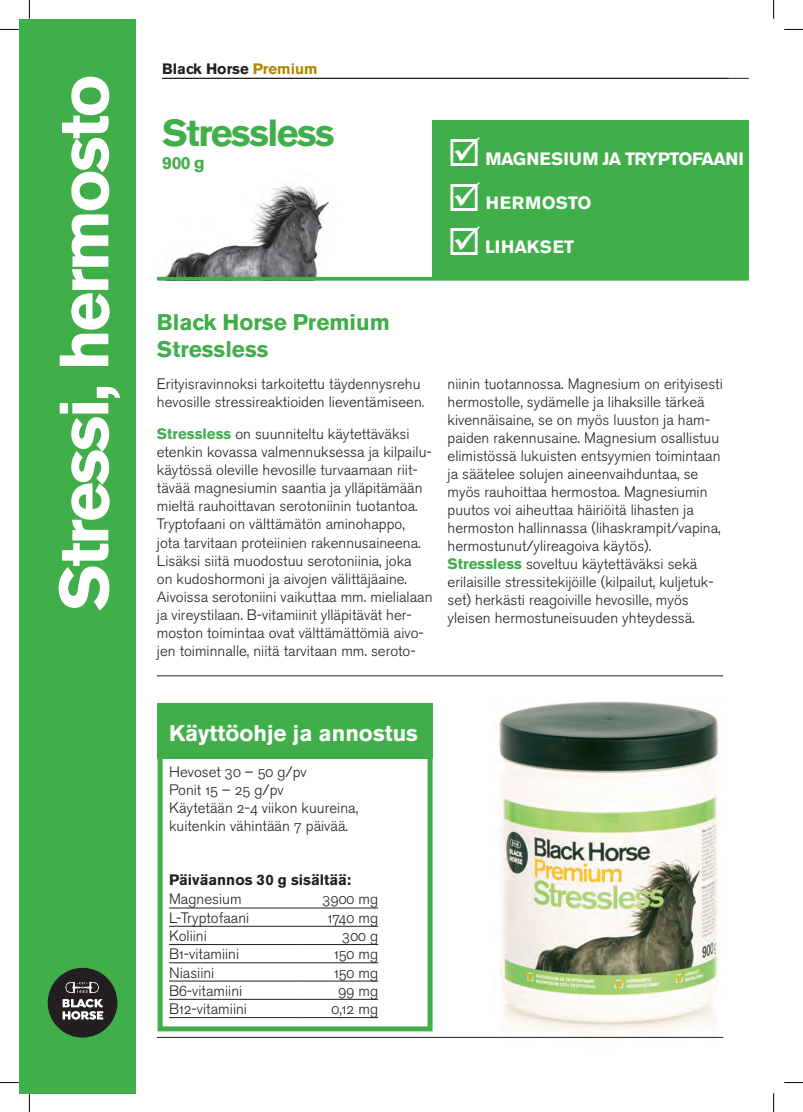
<style>
.page{position:relative;width:803px;height:1112px;background:#fff}
.page>*{position:absolute;margin:0;border:0;box-sizing:border-box;transform-origin:0 0}
.t1{font:700 68.75px "Akzidenz Grotesk BE";letter-spacing:-.04em;color:#fff}
.t2{font:700 37.5px "Akzidenz Grotesk BE";letter-spacing:-.04em;color:#40ae49}
.t3{font:700 22.5px/27px "Akzidenz Grotesk BE";color:#40ae49}
.t4{font:700 22.5px "Akzidenz Grotesk BE";color:#fff}
.t5{font:700 17.75px "Akzidenz Grotesk BE";letter-spacing:-.03em;color:#fff}
.t6{font:700 17.75px "Akzidenz Grotesk BE";letter-spacing:.02em;color:#fff}
.t7{font:700 17.75px "Akzidenz Grotesk BE";color:#fff}
.t8{font:700 17.5px "Akzidenz Grotesk BE";color:#40ae49}
.t9{font:15px/18px "Akzidenz Grotesk BE Light Os F";color:#231f20}
.t10{font:700 15px "Akzidenz Grotesk BE";color:#231f20}
.s1{color:#b18704}
.s2{font-family:"Akzidenz Grotesk BE";font-weight:700;color:#40ae49}
</style>
<div class="page">
<img style="left:464px;top:701px;width:260px;height:337px">
<div style="left:433px;top:120px;width:316px;height:159px;background:#40ae49"></div>
<img style="left:157px;top:184px;width:180px;height:93px">
<div style="left:19px;top:19px;width:117px;height:1073px;background:#40ae49"></div>
<hr style="left:157px;top:1036px;width:566px;height:1px;background:#231f20">
<div style="left:48px;top:967px;width:69px;height:70px;background:#231f20;border-radius:50%"></div>
<svg style="left:65px;top:981px;width:34px;height:11px"></svg>
<svg style="left:63px;top:999px;width:40px;height:20px"></svg>
<div style="left:158px;top:751px;width:275px;height:280px;background:#fff;border:5px solid #40ae49"></div>
<div style="left:158px;top:703px;width:275px;height:55px;background:#40ae49"></div>
<hr style="left:169px;top:907px;width:130px;height:1px;background:#231f20">
<hr style="left:299px;top:907px;width:79px;height:1px;background:#231f20">
<hr style="left:169px;top:925px;width:130px;height:1px;background:#231f20">
<hr style="left:299px;top:925px;width:79px;height:1px;background:#231f20">
<hr style="left:169px;top:943px;width:130px;height:1px;background:#231f20">
<hr style="left:299px;top:943px;width:79px;height:1px;background:#231f20">
<hr style="left:169px;top:962px;width:130px;height:1px;background:#231f20">
<hr style="left:299px;top:962px;width:79px;height:1px;background:#231f20">
<hr style="left:169px;top:980px;width:130px;height:1px;background:#231f20">
<hr style="left:299px;top:980px;width:79px;height:1px;background:#231f20">
<hr style="left:169px;top:998px;width:130px;height:1px;background:#231f20">
<hr style="left:299px;top:998px;width:79px;height:1px;background:#231f20">
<hr style="left:169px;top:1016px;width:130px;height:1px;background:#231f20">
<hr style="left:299px;top:1016px;width:79px;height:1px;background:#231f20">
<hr style="left:157px;top:277px;width:592px;height:3px;background:#40ae49">
<hr style="left:157px;top:675px;width:566px;height:1px;background:#231f20">
<hr style="left:162px;top:78px;width:587px;height:1px;background:#231f20">
<svg style="left:0;top:29px;width:19px;height:1px"></svg>
<svg style="left:784px;top:29px;width:19px;height:1px"></svg>
<svg style="left:0;top:1082px;width:19px;height:1px"></svg>
<svg style="left:784px;top:1082px;width:19px;height:1px"></svg>
<svg style="left:29px;top:0;width:1px;height:19px"></svg>
<svg style="left:29px;top:1092px;width:1px;height:19px"></svg>
<svg style="left:773px;top:0;width:1px;height:19px"></svg>
<svg style="left:773px;top:1093px;width:1px;height:18px"></svg>
<p class="t1" style="left:45px;top:611px;width:538px;rotate:-90deg">Stressi, hermosto</p>
<p class="t10" style="left:162px;top:60px;width:157px">Black Horse <span class="s1">Premium</span></p>
<p class="t2" style="left:162px;top:112px;width:174px">Stressless</p>
<p class="t8" style="left:162px;top:152px;width:44px">900 g</p>
<p class="t5" style="left:485px;top:149px;width:260px">MAGNESIUM JA TRYPTOFAANI</p>
<p class="t6" style="left:486px;top:192px;width:107px">HERMOSTO</p>
<p class="t7" style="left:485px;top:236px;width:90px">LIHAKSET</p>
<p class="t3" style="left:157px;top:309px;width:235px">Black Horse Premium<br>Stressless</p>
<p class="t9" style="left:157px;top:375px;width:269px">Erityisravinnoksi tarkoitettu täydennysrehu hevosille stressireaktioiden lieventämiseen.</p>
<p class="t9" style="left:157px;top:425px;width:277px"><span class="s2">Stressless</span> on suunniteltu käytettäväksi etenkin kovassa valmennuksessa ja kilpailu&shy;käytössä oleville hevosille turvaamaan riit&shy;tävää magnesiumin saantia ja ylläpitämään mieltä rauhoittavan serotoniinin tuotantoa.<br>Tryptofaani on välttämätön aminohappo,<br>jota tarvitaan proteiinien rakennusaineena.<br>Lisäksi siitä muodostuu serotoniinia, joka<br>on kudoshormoni ja aivojen välittäjäaine.<br>Aivoissa serotoniini vaikuttaa mm. mielialaan ja vireystilaan. B-vitamiinit ylläpitävät her&shy;moston toimintaa ovat välttämättömiä aivo&shy;jen toiminnalle, niitä tarvitaan mm. seroto-</p>
<p class="t9" style="left:448px;top:374px;width:277px">niinin tuotannossa. Magnesium on erityisesti hermostolle, sydämelle ja lihaksille tärkeä kivennäisaine, se on myös luuston ja ham&shy;paiden rakennusaine. Magnesium osallistuu elimistössä lukuisten entsyymien toimintaan ja säätelee solujen aineenvaihduntaa, se myös rauhoittaa hermostoa. Magnesiumin puutos voi aiheuttaa häiriöitä lihasten ja hermoston hallinnassa (lihaskrampit/vapina, hermostunut/ylireagoiva käytös).<br><span class="s2">Stressless</span> soveltuu käytettäväksi sekä erilaisille stressitekijöille (kilpailut, kuljetuk&shy;set) herkästi reagoiville hevosille, myös yleisen hermostuneisuuden yhteydessä.</p>
<p class="t4" style="left:169px;top:719px;width:250px">Käyttöohje ja annostus</p>
<p class="t9" style="left:169px;top:762px;width:139px">Hevoset 30 – 50 g/pv</p>
<p class="t9" style="left:169px;top:780px;width:116px">Ponit 15 – 25 g/pv</p>
<p class="t9" style="left:169px;top:798px;width:191px">Käytetään 2-4 viikon kuureina, kuitenkin vähintään 7 päivää.</p>
<p class="t10" style="left:169px;top:870px;width:184px">Päiväannos 30 g sisältää:</p>
<p class="t9" style="left:169px;top:890px;width:74px">Magnesium</p>
<p class="t9" style="left:323px;top:890px;width:57px">3900 mg</p>
<p class="t9" style="left:169px;top:908px;width:82px">L-Tryptofaani</p>
<p class="t9" style="left:328px;top:908px;width:52px">1740 mg</p>
<p class="t9" style="left:169px;top:926px;width:39px">Koliini</p>
<p class="t9" style="left:342px;top:926px;width:37px">300 g</p>
<p class="t9" style="left:169px;top:945px;width:72px">B1-vitamiini</p>
<p class="t9" style="left:334px;top:945px;width:46px">150 mg</p>
<p class="t9" style="left:169px;top:963px;width:47px">Niasiini</p>
<p class="t9" style="left:334px;top:963px;width:46px">150 mg</p>
<p class="t9" style="left:169px;top:981px;width:75px">B6-vitamiini</p>
<p class="t9" style="left:338px;top:981px;width:41px">99 mg</p>
<p class="t9" style="left:169px;top:999px;width:79px">B12-vitamiini</p>
<p class="t9" style="left:332px;top:999px;width:48px">0,12 mg</p>
</div>
